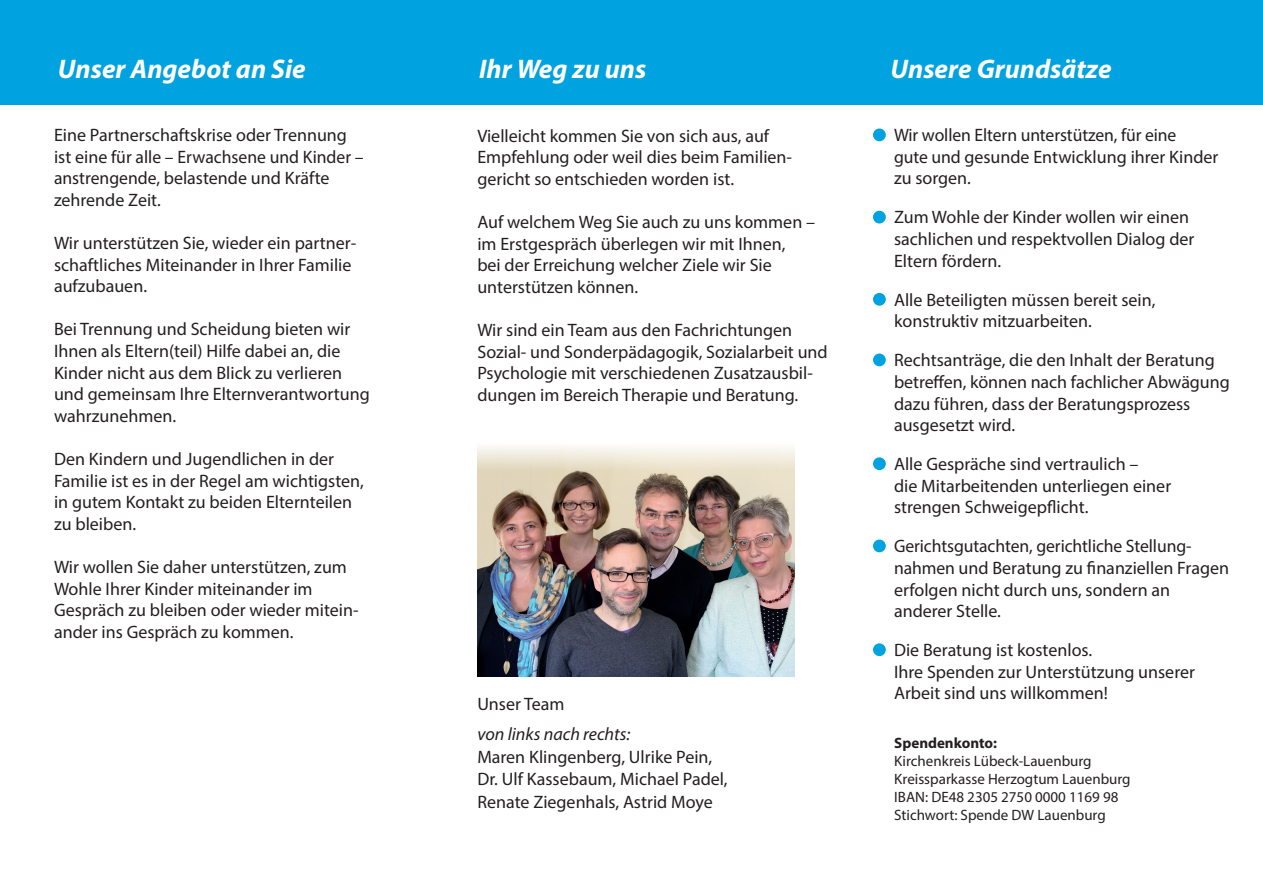
<style>
.page{position:relative;width:1263px;height:893px;background:#fff}
.page>*{position:absolute;margin:0;border:0;box-sizing:border-box;transform-origin:0 0}
.t1{font:italic 700 27px "Myriad Pro";color:#fff}
.t2{font:18px/21.6px "Myriad Pro";color:#231f20}
.t3{font:italic 18px "Myriad Pro";color:#231f20}
.t4{font:15px/18px "Myriad Pro";color:#231f20}
.t5{font:700 15px "Myriad Pro";color:#231f20}
</style>
<div class="page">
<img style="left:477px;top:446px;width:318px;height:231px">
<div style="left:0;top:0;width:1263px;height:105px;background:#00a2df"></div>
<div style="left:873px;top:129px;width:13px;height:12px;background:#00a2df;border-radius:50%"></div>
<div style="left:873px;top:211px;width:13px;height:12px;background:#00a2df;border-radius:50%"></div>
<div style="left:873px;top:293px;width:13px;height:13px;background:#00a2df;border-radius:50%"></div>
<div style="left:873px;top:354px;width:13px;height:12px;background:#00a2df;border-radius:50%"></div>
<div style="left:873px;top:457px;width:13px;height:13px;background:#00a2df;border-radius:50%"></div>
<div style="left:873px;top:540px;width:13px;height:12px;background:#00a2df;border-radius:50%"></div>
<div style="left:873px;top:643px;width:13px;height:13px;background:#00a2df;border-radius:50%"></div>
<h1 class="t1" style="left:58px;top:51px;width:249px">Unser Angebot an Sie</h1>
<h1 class="t1" style="left:479px;top:51px;width:169px">Ihr Weg zu uns</h1>
<h1 class="t1" style="left:890px;top:51px;width:223px">Unsere Grundsätze</h1>
<p class="t2" style="left:54px;top:124px;width:311px">Eine Partnerschaftskrise oder Trennung ist eine für alle – Erwachsene und Kinder – anstrengende, belastende und Kräfte zehrende Zeit.</p>
<p class="t2" style="left:54px;top:232px;width:304px">Wir unterstützen Sie, wieder ein partner&shy;schaftliches Miteinander in Ihrer Familie aufzubauen.</p>
<p class="t2" style="left:54px;top:318px;width:317px">Bei Trennung und Scheidung bieten wir Ihnen als Eltern(teil) Hilfe dabei an, die Kinder nicht aus dem Blick zu verlieren und gemeinsam Ihre Elternverantwortung wahrzunehmen.</p>
<p class="t2" style="left:54px;top:448px;width:311px">Den Kindern und Jugendlichen in der<br>Familie ist es in der Regel am wichtigsten, in gutem Kontakt zu beiden Elternteilen zu bleiben.</p>
<p class="t2" style="left:54px;top:556px;width:306px">Wir wollen Sie daher unterstützen, zum Wohle Ihrer Kinder miteinander im Gespräch zu bleiben oder wieder mitein&shy;ander ins Gespräch zu kommen.</p>
<p class="t2" style="left:477px;top:124px;width:316px">Vielleicht kommen Sie von sich aus, auf<br>Empfehlung oder weil dies beim Familien&shy;gericht so entschieden worden ist.</p>
<p class="t2" style="left:477px;top:211px;width:339px">Auf welchem Weg Sie auch zu uns kommen – im Erstgespräch überlegen wir mit Ihnen,<br>bei der Erreichung welcher Ziele wir Sie unterstützen können.</p>
<p class="t2" style="left:477px;top:319px;width:352px">Wir sind ein Team aus den Fachrichtungen Sozial- und Sonderpädagogik, Sozialarbeit und Psychologie mit verschiedenen Zusatzausbil&shy;dungen im Bereich Therapie und Beratung.</p>
<p class="t2" style="left:477px;top:692px;width:89px">Unser Team</p>
<p class="t3" style="left:477px;top:723px;width:155px">von links nach rechts:</p>
<p class="t2" style="left:477px;top:745px;width:252px;line-height:22.5px">Maren Klingenberg, Ulrike Pein,<br>Dr. Ulf Kassebaum, Michael Padel,<br>Renate Ziegenhals, Astrid Moye</p>
<p class="t2" style="left:894px;top:124px;width:326px">Wir wollen Eltern unterstützen, für eine<br>gute und gesunde Entwicklung ihrer Kinder zu sorgen.</p>
<p class="t2" style="left:894px;top:206px;width:302px">Zum Wohle der Kinder wollen wir einen sachlichen und respektvollen Dialog der<br>Eltern fördern.</p>
<p class="t2" style="left:894px;top:289px;width:263px">Alle Beteiligten müssen bereit sein, konstruktiv mitzuarbeiten.</p>
<p class="t2" style="left:894px;top:349px;width:337px">Rechtsanträge, die den Inhalt der Beratung betreffen, können nach fachlicher Abwägung dazu führen, dass der Beratungsprozess ausgesetzt wird.</p>
<p class="t2" style="left:894px;top:453px;width:279px">Alle Gespräche sind vertraulich –<br>die Mitarbeitenden unterliegen einer strengen Schweigepflicht.</p>
<p class="t2" style="left:894px;top:535px;width:337px">Gerichtsgutachten, gerichtliche Stellung&shy;nahmen und Beratung zu finanziellen Fragen erfolgen nicht durch uns, sondern an anderer Stelle.</p>
<p class="t2" style="left:894px;top:639px;width:302px">Die Beratung ist kostenlos.<br>Ihre Spenden zur Unterstützung unserer<br>Arbeit sind uns willkommen!</p>
<p class="t5" style="left:894px;top:733px;width:104px">Spendenkonto:</p>
<p class="t4" style="left:894px;top:752px;width:238px">Kirchenkreis Lübeck-Lauenburg Kreissparkasse Herzogtum Lauenburg IBAN: DE48 2305 2750 0000 1169 98<br>Stichwort: Spende DW Lauenburg</p>
</div>
